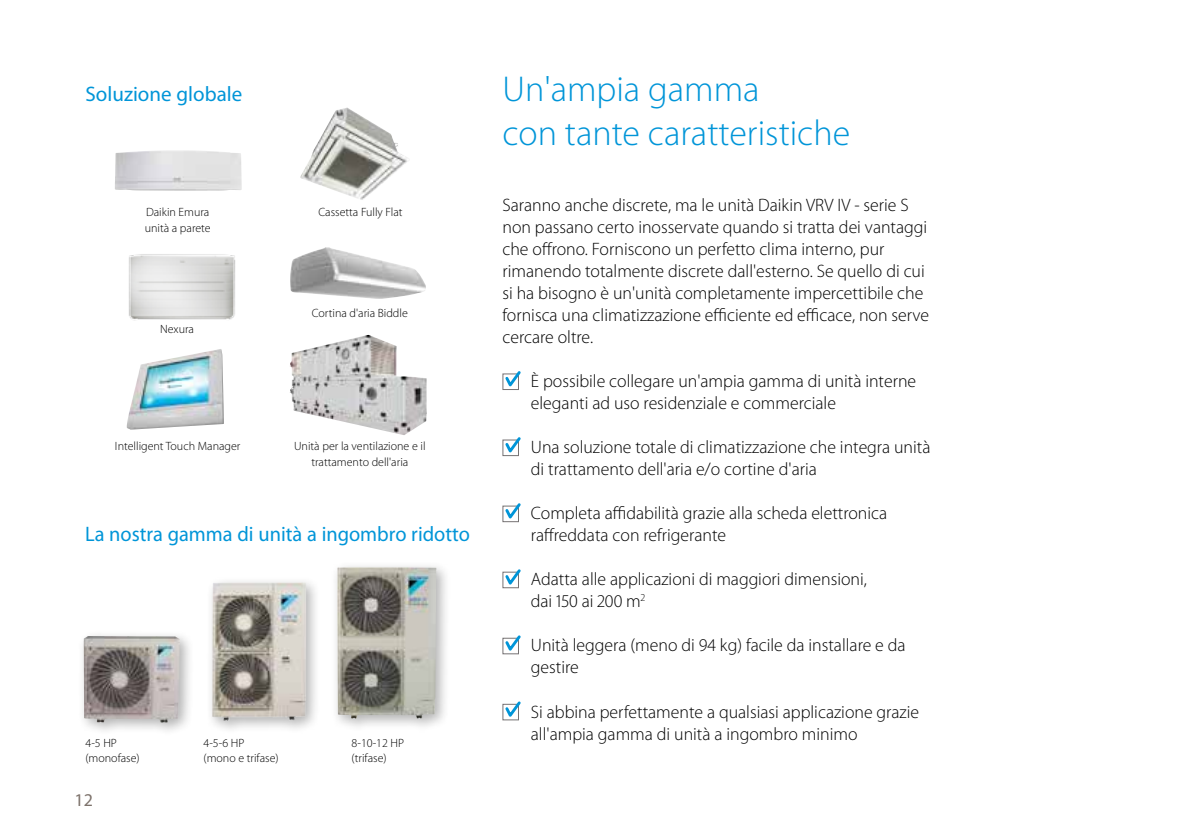
<style>
.page{position:relative;width:1191px;height:840px;background:#fff}
.page>*{position:absolute;margin:0;border:0;box-sizing:border-box;transform-origin:0 0}
.t1{font:300 36px/44px "Myriad Pro";color:#0095d8}
.t2{font:21px "Myriad Pro";color:#0095d8}
.t3{font:300 18px/22px "Myriad Pro";color:#000}
.t4{font:18px "Myriad Pro";color:#7d726b}
.t5{font:300 12px/16px "Myriad Pro";color:#000;text-align:center}
</style>
<div class="page">
<div style="left:502px;top:373px;width:17px;height:17px;border:1px solid #767374"></div>
<svg style="left:503px;top:371px;width:18px;height:19px"></svg>
<div style="left:502px;top:439px;width:17px;height:17px;border:1px solid #767374"></div>
<svg style="left:503px;top:437px;width:18px;height:19px"></svg>
<div style="left:502px;top:505px;width:17px;height:17px;border:1px solid #767374"></div>
<svg style="left:503px;top:503px;width:18px;height:19px"></svg>
<div style="left:502px;top:571px;width:17px;height:17px;border:1px solid #767374"></div>
<svg style="left:503px;top:569px;width:18px;height:19px"></svg>
<div style="left:502px;top:637px;width:17px;height:17px;border:1px solid #767374"></div>
<svg style="left:503px;top:635px;width:18px;height:19px"></svg>
<div style="left:502px;top:703px;width:17px;height:17px;border:1px solid #767374"></div>
<svg style="left:503px;top:701px;width:18px;height:19px"></svg>
<img style="left:129px;top:254px;width:107px;height:67px">
<div style="left:77px;top:629px;width:118px;height:108px;background:#000;opacity:.3"></div>
<img style="left:84px;top:635px;width:96px;height:87px">
<div style="left:205px;top:575px;width:116px;height:159px;background:#000;opacity:.3"></div>
<img style="left:212px;top:582px;width:94px;height:138px">
<div style="left:331px;top:560px;width:120px;height:172px;background:#000;opacity:.3"></div>
<img style="left:337px;top:567px;width:99px;height:151px">
<img style="left:290px;top:247px;width:136px;height:51px">
<img style="left:127px;top:349px;width:97px;height:80px">
<img style="left:290px;top:334px;width:137px;height:101px">
<img style="left:115px;top:150px;width:52px;height:37px">
<img style="left:300px;top:107px;width:108px;height:93px">
<p class="t2" style="left:85px;top:81px;width:158px">Soluzione globale</p>
<p class="t5" style="left:145px;top:204px;width:67px;text-align:left">Daikin Emura unità a parete</p>
<p class="t5" style="left:160px;top:321px;width:35px">Nexura</p>
<p class="t5" style="left:115px;top:438px;width:127px">Intelligent Touch Manager</p>
<p class="t5" style="left:318px;top:204px;width:85px">Cassetta Fully Flat</p>
<p class="t5" style="left:312px;top:304px;width:98px">Cortina d'aria Biddle</p>
<p class="t5" style="left:294px;top:438px;width:133px">Unità per la ventilazione e il trattamento dell'aria</p>
<p class="t2" style="left:85px;top:521px;width:386px">La nostra gamma di unità a ingombro ridotto</p>
<p class="t5" style="left:85px;top:734px;width:33px">4-5 HP</p>
<p class="t5" style="left:203px;top:734px;width:42px">4-5-6 HP</p>
<p class="t5" style="left:351px;top:734px;width:54px">8-10-12 HP</p>
<p class="t5" style="left:85px;top:749px;width:56px">(monofase)</p>
<p class="t5" style="left:203px;top:749px;width:77px">(mono e trifase)</p>
<p class="t5" style="left:351px;top:749px;width:37px">(trifase)</p>
<p class="t4" style="left:75px;top:788px;width:20px">12</p>
<h1 class="t1" style="left:502px;top:67px;width:349px">Un'ampia gamma<br>con tante caratteristiche</h1>
<p class="t3" style="left:502px;top:194px;width:428px">Saranno anche discrete, ma le unità Daikin VRV IV - serie S non passano certo inosservate quando si tratta dei vantaggi che offrono. Forniscono un perfetto clima interno, pur rimanendo totalmente discrete dall'esterno. Se quello di cui si ha bisogno è un'unità completamente impercettibile che fornisca una climatizzazione efficiente ed efficace, non serve cercare oltre.</p>
<p class="t3" style="left:531px;top:370px;width:387px">È possibile collegare un'ampia gamma di unità interne eleganti ad uso residenziale e commerciale</p>
<p class="t3" style="left:531px;top:436px;width:401px">Una soluzione totale di climatizzazione che integra unità di trattamento dell'aria e/o cortine d'aria</p>
<p class="t3" style="left:531px;top:502px;width:358px">Completa affidabilità grazie alla scheda elettronica raffreddata con refrigerante</p>
<p class="t3" style="left:531px;top:568px;width:338px">Adatta alle applicazioni di maggiori dimensioni, dai 150 ai 200 m<sup>2</sup></p>
<p class="t3" style="left:531px;top:634px;width:376px">Unità leggera (meno di 94 kg) facile da installare e da gestire</p>
<p class="t3" style="left:531px;top:700px;width:390px">Si abbina perfettamente a qualsiasi applicazione grazie all'ampia gamma di unità a ingombro minimo</p>
</div>
